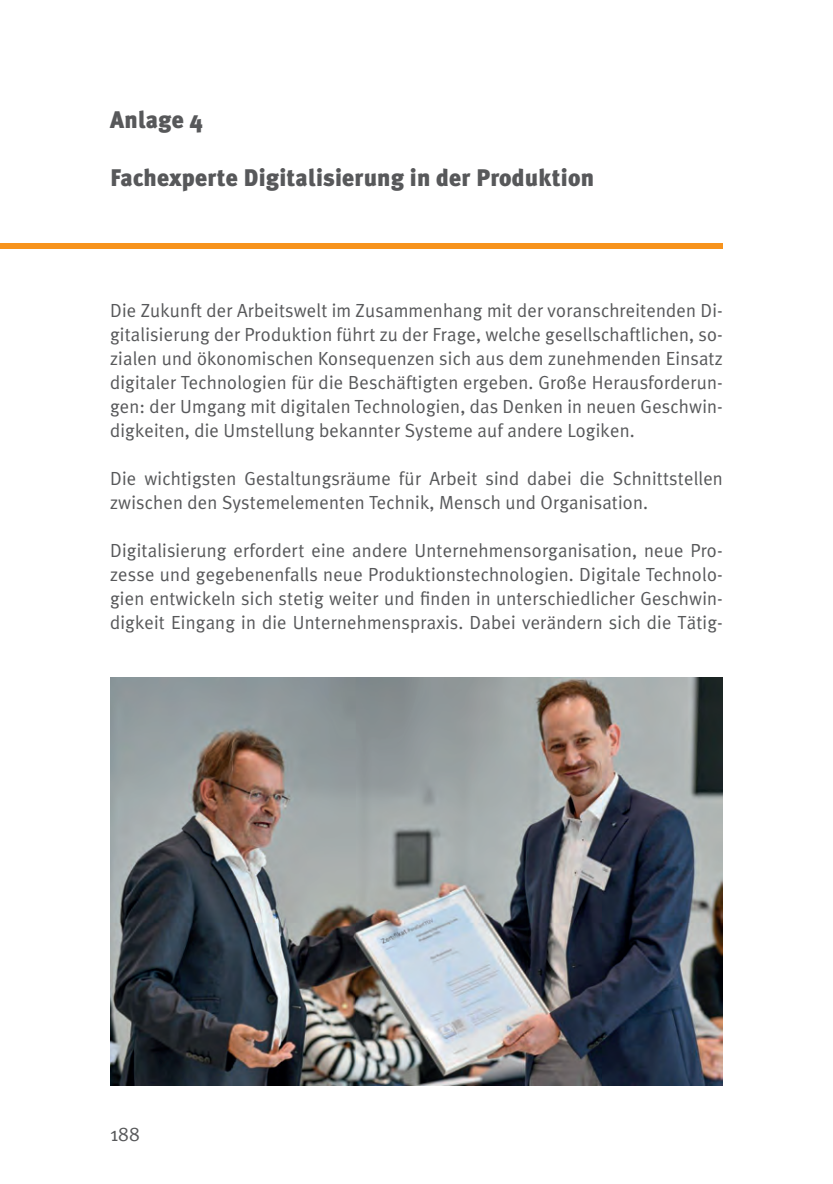
<style>
.page{position:relative;width:833px;height:1184px;background:#fff}
.page>*{position:absolute;margin:0;border:0;box-sizing:border-box;transform-origin:0 0}
.t1{font:900 24px "Meta Plus";letter-spacing:.01em;color:#57585a}
.t2{font:20px "Meta Plus Normal";color:#57585a}
.t3{font:19px/24px "Meta Plus Normal";letter-spacing:.01em;color:#57585a;text-align:justify}
</style>
<div class="page">
<div style="left:0;top:243px;width:722px;height:6px;background:#f7931d"></div>
<img style="left:110px;top:677px;width:612px;height:408px">
<p class="t1" style="left:110px;top:106px;width:94px">Anlage 4</p>
<p class="t1" style="left:110px;top:164px;width:485px">Fachexperte Digitalisierung in der Produktion</p>
<p class="t3" style="left:110px;top:299px;width:614px">Die Zukunft der Arbeitswelt im Zusammenhang mit der voranschreitenden Di&shy;gitalisierung der Produktion führt zu der Frage, welche gesellschaftlichen, so&shy;zialen und ökonomischen Konsequenzen sich aus dem zunehmenden Einsatz digitaler Technologien für die Beschäftigten ergeben. Große Herausforderun&shy;gen: der Umgang mit digitalen Technologien, das Denken in neuen Geschwin&shy;digkeiten, die Umstellung bekannter Systeme auf andere Logiken.</p>
<p class="t3" style="left:110px;top:467px;width:614px">Die wichtigsten Gestaltungsräume für Arbeit sind dabei die Schnittstellen zwischen den Systemelementen Technik, Mensch und Organisation.</p>
<p class="t3" style="left:110px;top:539px;width:614px">Digitalisierung erfordert eine andere Unternehmensorganisation, neue Pro&shy;zesse und gegebenenfalls neue Produktionstechnologien. Digitale Technolo&shy;gien entwickeln sich stetig weiter und finden in unterschiedlicher Geschwin&shy;digkeit Eingang in die Unternehmenspraxis. Dabei verändern sich die Tätig-</p>
<p class="t2" style="left:110px;top:1123px;width:31px">188</p>
</div>
